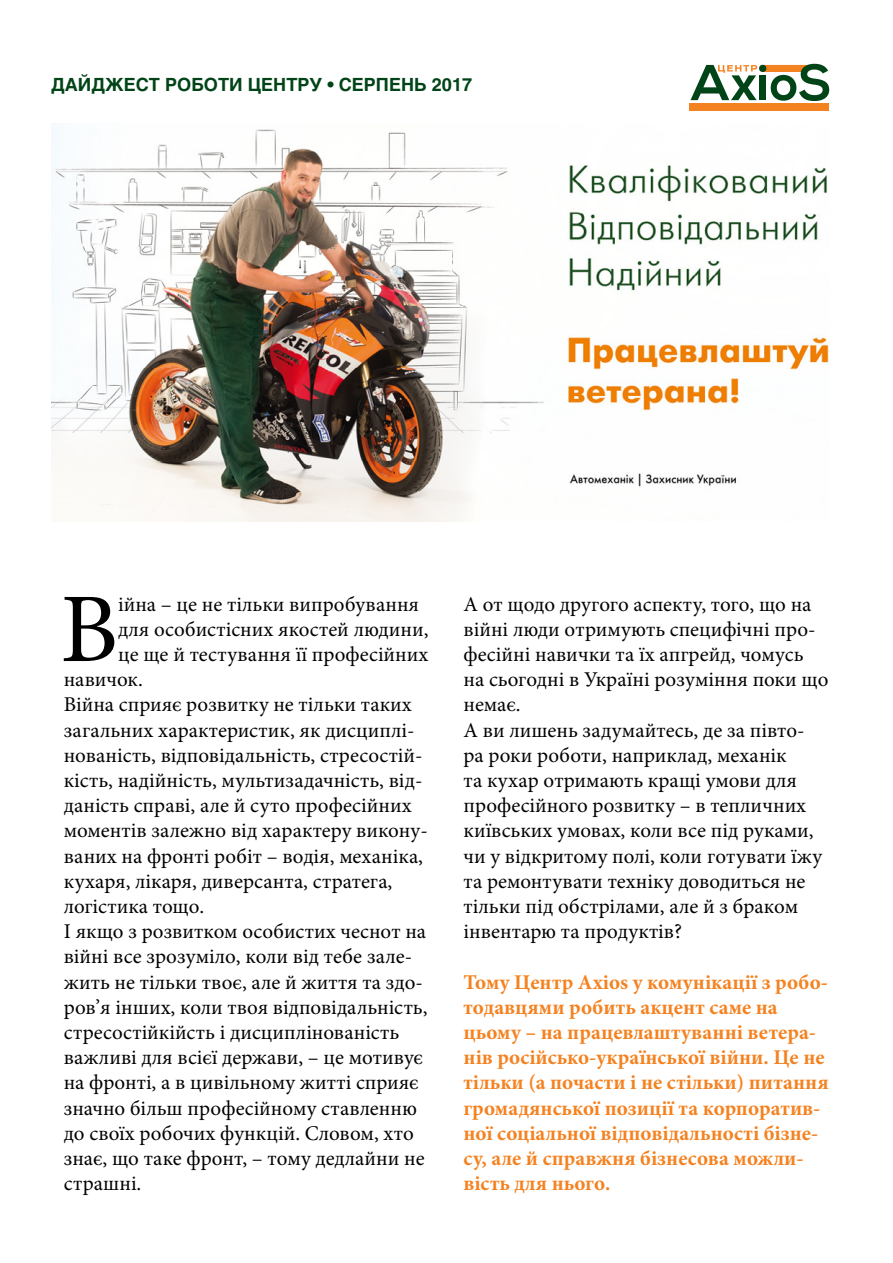
<style>
.page{position:relative;width:893px;height:1263px;background:#fff}
.page>*{position:absolute;margin:0;border:0;box-sizing:border-box;transform-origin:0 0}
.t1{font:98.55px "Minion Pro";color:#000}
.t2{font:21px/25.2px "Minion Pro";color:#000}
.t3{font:700 21px/25.2px "Minion Pro";color:#f58220}
.t4{font:700 18px "Helios";color:#004418}
</style>
<div class="page">
<div style="left:690px;top:103px;width:139px;height:7px;background:#f58220"></div>
<svg style="left:690px;top:64px;width:139px;height:37px"></svg>
<img style="left:51px;top:123px;width:778px;height:398px">
<p class="t4" style="left:51px;top:74px;width:423px">ДАЙДЖЕСТ РОБОТИ ЦЕНТРУ • СЕРПЕНЬ 2017</p>
<h1 class="t1" style="left:60px;top:563px;width:59px">В</h1>
<p class="t2" style="left:118px;top:591px;width:302px">ійна – це не тільки випробування</p>
<p class="t2" style="left:118px;top:617px;width:312px">для особистісних якостей людини,</p>
<p class="t2" style="left:118px;top:642px;width:312px">це ще й тестування її професійних</p>
<p class="t2" style="left:64px;top:667px;width:81px">навичок.</p>
<p class="t2" style="left:64px;top:692px;width:349px">Війна сприяє розвитку не тільки таких</p>
<p class="t2" style="left:64px;top:717px;width:352px">загальних характеристик, як дисциплі-</p>
<p class="t2" style="left:64px;top:743px;width:360px">нованість, відповідальність, стресостій-</p>
<p class="t2" style="left:64px;top:768px;width:360px">кість, надійність, мультизадачність, від-</p>
<p class="t2" style="left:64px;top:793px;width:349px">даність справі, але й суто професійних</p>
<p class="t2" style="left:64px;top:818px;width:365px">моментів залежно від характеру викону-</p>
<p class="t2" style="left:64px;top:843px;width:361px">ваних на фронті робіт – водія, механіка,</p>
<p class="t2" style="left:64px;top:869px;width:330px">кухаря, лікаря, диверсанта, стратега,</p>
<p class="t2" style="left:64px;top:894px;width:142px">логістика тощо.</p>
<p class="t2" style="left:64px;top:919px;width:364px">І якщо з розвитком особистих чеснот на</p>
<p class="t2" style="left:64px;top:944px;width:350px">війні все зрозуміло, коли від тебе зале-</p>
<p class="t2" style="left:64px;top:969px;width:361px">жить не тільки твоє, але й життя та здо-</p>
<p class="t2" style="left:64px;top:995px;width:365px">ров’я інших, коли твоя відповідальність,</p>
<p class="t2" style="left:64px;top:1020px;width:337px">стресостійкійсть і дисциплінованість</p>
<p class="t2" style="left:64px;top:1045px;width:361px">важливі для всієї держави, – це мотивує</p>
<p class="t2" style="left:64px;top:1070px;width:356px">на фронті, а в цивільному житті сприяє</p>
<p class="t2" style="left:64px;top:1095px;width:355px">значно більш професійному ставленню</p>
<p class="t2" style="left:64px;top:1121px;width:352px">до своїх робочих функцій. Словом, хто</p>
<p class="t2" style="left:64px;top:1146px;width:362px">знає, що таке фронт, – тому дедлайни не</p>
<p class="t2" style="left:64px;top:1171px;width:79px">страшні.</p>
<p class="t2" style="left:463px;top:591px;width:366px">А от щодо другого аспекту, того, що на війні люди отримують специфічні про&shy;фесійні навички та їх апгрейд, чомусь на сьогодні в Україні розуміння поки що немає.<br>А ви лишень задумайтесь, де за півто&shy;ра роки роботи, наприклад, механік<br>та кухар отримають кращі умови для професійного розвитку – в тепличних київських умовах, коли все під руками, чи у відкритому полі, коли готувати їжу та ремонтувати техніку доводиться не тільки під обстрілами, але й з браком інвентарю та продуктів?</p>
<p class="t3" style="left:463px;top:969px;width:367px">Тому Центр Axios у комунікації з робо&shy;тодавцями робить акцент саме на цьому – на працевлаштуванні ветера&shy;нів російсько-української війни. Це не тільки (а почасти і не стільки) питання громадянської позиції та корпоратив&shy;ної соціальної відповідальності бізне&shy;су, але й справжня бізнесова можли&shy;вість для нього.</p>
</div>
